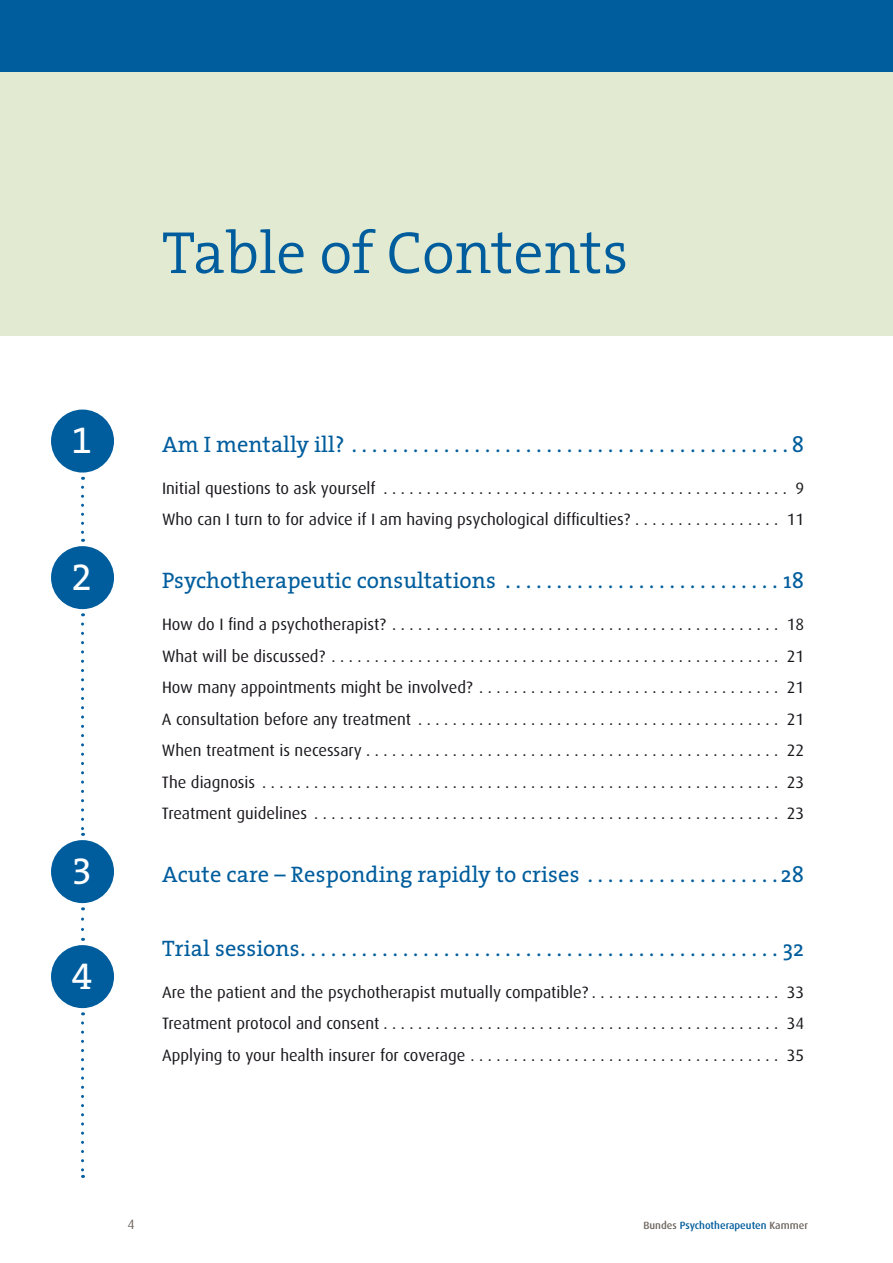
<style>
.page{position:relative;width:893px;height:1263px;background:#fff}
.page>*{position:absolute;margin:0;border:0;box-sizing:border-box;transform-origin:0 0}
.t1{font:300 60px "The Serif";color:#005d9d}
.t2{font:37.5px "The Serif Expert";color:#fff}
.t3{font:22.5px "The Serif";letter-spacing:.005em;color:#005d9d}
.t4{font:16.5px/31.5px "Dax";color:#1a171c;text-align:justify}
.t5{font:13.5px "Dax";color:#6e665f}
.t6{font:500 10.5px "Dax";color:#005d9d}
.s1{color:#6e665f}
</style>
<div class="page">
<div style="left:0;top:0;width:893px;height:72px;background:#005d9d"></div>
<div style="left:0;top:72px;width:893px;height:264px;background:#e2ebd1"></div>
<svg style="left:81px;top:919px;width:3px;height:22px"></svg>
<div style="left:51px;top:410px;width:63px;height:63px;background:#005d9d;border-radius:50%"></div>
<div style="left:51px;top:546px;width:63px;height:63px;background:#005d9d;border-radius:50%"></div>
<div style="left:51px;top:840px;width:63px;height:63px;background:#005d9d;border-radius:50%"></div>
<div style="left:51px;top:945px;width:63px;height:63px;background:#005d9d;border-radius:50%"></div>
<svg style="left:81px;top:1023px;width:3px;height:155px"></svg>
<svg style="left:81px;top:624px;width:3px;height:212px"></svg>
<svg style="left:81px;top:487px;width:3px;height:55px"></svg>
<h2 class="t2" style="left:71px;top:409px;width:22px">1</h2>
<h2 class="t2" style="left:71px;top:546px;width:22px">2</h2>
<h2 class="t2" style="left:71px;top:840px;width:22px">3</h2>
<h2 class="t2" style="left:71px;top:945px;width:22px">4</h2>
<h1 class="t1" style="left:162px;top:203px;width:468px">Table of Contents</h1>
<h3 class="t3" style="left:162px;top:425px;width:644px">Am I mentally ill? . . . . . . . . . . . . . . . . . . . . . . . . . . . . . . . . . . . . . . . . . . 8</h3>
<p class="t4" style="left:162px;top:472px;width:644px">Initial questions to ask yourself . . . . . . . . . . . . . . . . . . . . . . . . . . . . . . . . . . . . . . . . . . . . . . . 9<br>Who can I turn to for advice if I am having psychological difficulties? . . . . . . . . . . . . . . . . . 11</p>
<h3 class="t3" style="left:162px;top:562px;width:644px">Psychotherapeutic consultations . . . . . . . . . . . . . . . . . . . . . . . . . . . 18</h3>
<p class="t4" style="left:162px;top:609px;width:644px">How do I find a psychotherapist? . . . . . . . . . . . . . . . . . . . . . . . . . . . . . . . . . . . . . . . . . . . . . 18<br>What will be discussed? . . . . . . . . . . . . . . . . . . . . . . . . . . . . . . . . . . . . . . . . . . . . . . . . . . . . 21<br>How many appointments might be involved? . . . . . . . . . . . . . . . . . . . . . . . . . . . . . . . . . . . 21<br>A consultation before any treatment . . . . . . . . . . . . . . . . . . . . . . . . . . . . . . . . . . . . . . . . . . 21<br>When treatment is necessary . . . . . . . . . . . . . . . . . . . . . . . . . . . . . . . . . . . . . . . . . . . . . . . . 22<br>The diagnosis . . . . . . . . . . . . . . . . . . . . . . . . . . . . . . . . . . . . . . . . . . . . . . . . . . . . . . . . . . . . 23<br>Treatment guidelines . . . . . . . . . . . . . . . . . . . . . . . . . . . . . . . . . . . . . . . . . . . . . . . . . . . . . . 23</p>
<h3 class="t3" style="left:162px;top:856px;width:644px">Acute care – Responding rapidly to crises . . . . . . . . . . . . . . . . . . 28</h3>
<h3 class="t3" style="left:162px;top:929px;width:644px">Trial sessions . . . . . . . . . . . . . . . . . . . . . . . . . . . . . . . . . . . . . . . . . . . . . . . 32</h3>
<p class="t4" style="left:162px;top:976px;width:644px">Are the patient and the psychotherapist mutually compatible? . . . . . . . . . . . . . . . . . . . . . . 33<br>Treatment protocol and consent . . . . . . . . . . . . . . . . . . . . . . . . . . . . . . . . . . . . . . . . . . . . . . 34<br>Applying to your health insurer for coverage . . . . . . . . . . . . . . . . . . . . . . . . . . . . . . . . . . . . 35</p>
<p class="t5" style="left:128px;top:1216px;width:9px">4</p>
<p class="t6" style="left:643px;top:1219px;width:166px"><span class="s1">Bundes</span> Psychotherapeuten <span class="s1">Kammer</span></p>
</div>
